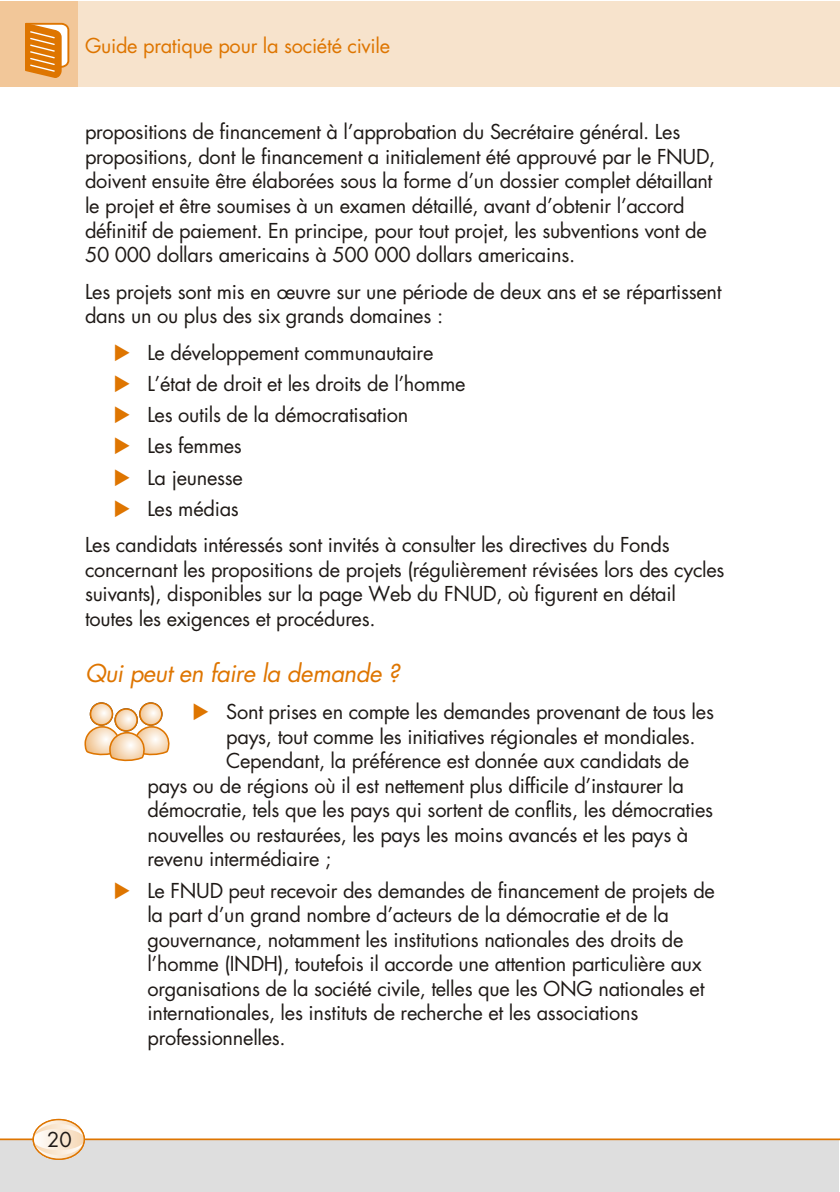
<style>
.page{position:relative;width:840px;height:1192px;background:#fff}
.page>*{position:absolute;margin:0;border:0;box-sizing:border-box;transform-origin:0 0}
.t1{font:italic 24px "Futura";letter-spacing:-.02em;color:#de7500}
.t2{font:20px/24.6px "Futura";letter-spacing:-.015em;color:#1f1a17}
.t3{font:20px "Futura";letter-spacing:-.015em;color:#de7500}
.s1{color:#de7500}
</style>
<div class="page">
<div style="left:0;top:1140px;width:839px;height:52px;background:#dedede"></div>
<div style="left:77px;top:1px;width:762px;height:86px;background:#f7e3cc"></div>
<div style="left:0;top:1px;width:77px;height:86px;background:#f2c799"></div>
<svg style="left:25px;top:23px;width:44px;height:55px;background:#e69a45"></svg>
<hr style="left:0;top:1139px;width:839px;height:1px;background:#de7500">
<svg style="left:33px;top:1120px;width:51px;height:39px"></svg>
<div style="left:33px;top:1124px;width:51px;height:31px;background:linear-gradient(to right,#f6dab9,#fdf8f3);border-radius:50%"></div>
<div style="left:33px;top:1129px;width:51px;height:21px;background:linear-gradient(to right,#fffefe,#f5d7b4);border-radius:50%"></div>
<div style="left:33px;top:1119px;width:52px;height:41px;border:1px solid #de7500;border-radius:50%"></div>
<svg style="left:90px;top:702px;width:23px;height:24px"></svg>
<svg style="left:91px;top:703px;width:21px;height:22px"></svg>
<div style="left:90px;top:702px;width:23px;height:24px;border:2px solid #de7500;border-radius:50%"></div>
<div style="left:139px;top:702px;width:24px;height:24px;background:#cd710a;border:2px solid #383633;border-radius:50%"></div>
<svg style="left:140px;top:703px;width:22px;height:22px"></svg>
<div style="left:139px;top:702px;width:24px;height:24px;border:2px solid #de7500;border-radius:50%"></div>
<div style="left:114px;top:708px;width:24px;height:24px;background:#cf7209;border:2px solid #383633;border-radius:50%"></div>
<svg style="left:115px;top:709px;width:22px;height:22px"></svg>
<div style="left:114px;top:708px;width:24px;height:24px;border:2px solid #de7500;border-radius:50%"></div>
<svg style="left:84px;top:725px;width:86px;height:37px"></svg>
<p class="t3" style="left:85px;top:39px;width:307px">Guide pratique pour la société civile</p>
<p class="t2" style="left:85px;top:123px;width:632px">propositions de financement à l’approbation du Secrétaire général. Les propositions, dont le financement a initialement été approuvé par le FNUD, doivent ensuite être élaborées sous la forme d’un dossier complet détaillant le projet et être soumises à un examen détaillé, avant d’obtenir l’accord définitif de paiement. En principe, pour tout projet, les subventions vont de 50 000 dollars americains à 500 000 dollars americains.</p>
<p class="t2" style="left:85px;top:282px;width:638px">Les projets sont mis en œuvre sur une période de deux ans et se répartissent dans un ou plus des six grands domaines :</p>
<p class="t2" style="left:113px;top:343px;width:322px"><span class="s1">◆</span> Le développement communautaire</p>
<p class="t2" style="left:113px;top:375px;width:354px"><span class="s1">◆</span> L’état de droit et les droits de l’homme</p>
<p class="t2" style="left:113px;top:406px;width:297px"><span class="s1">◆</span> Les outils de la démocratisation</p>
<p class="t2" style="left:113px;top:437px;width:130px"><span class="s1">◆</span> Les femmes</p>
<p class="t2" style="left:113px;top:468px;width:131px"><span class="s1">◆</span> La jeunesse</p>
<p class="t2" style="left:85px;top:493px;width:586px;line-height:36.6px;text-indent:28px"><span class="s1">◆</span> Les médias<br>Les candidats intéressés sont invités à consulter les directives du Fonds</p>
<p class="t2" style="left:85px;top:560px;width:641px">concernant les propositions de projets (régulièrement révisées lors des cycles suivants), disponibles sur la page Web du FNUD, où figurent en détail toutes les exigences et procédures.</p>
<p class="t1" style="left:85px;top:665px;width:316px">Qui peut en faire la demande ?</p>
<p class="t2" style="left:192px;top:703px;width:523px"><span class="s1">◆</span> Sont prises en compte les demandes provenant de tous les</p>
<p class="t2" style="left:226px;top:727px;width:471px">pays, tout comme les initiatives régionales et mondiales.</p>
<p class="t2" style="left:226px;top:752px;width:464px">Cependant, la préférence est donnée aux candidats de</p>
<p class="t2" style="left:147px;top:776px;width:538px">pays ou de régions où il est nettement plus difficile d’instaurer la</p>
<p class="t2" style="left:147px;top:801px;width:567px">démocratie, tels que les pays qui sortent de conflits, les démocraties</p>
<p class="t2" style="left:147px;top:825px;width:543px">nouvelles ou restaurées, les pays les moins avancés et les pays à</p>
<p class="t2" style="left:147px;top:850px;width:185px">revenu intermédiaire ;</p>
<p class="t2" style="left:147px;top:881px;width:569px;text-indent:-34px"><span class="s1">◆</span> Le FNUD peut recevoir des demandes de financement de projets de la part d’un grand nombre d’acteurs de la démocratie et de la gouvernance, notamment les institutions nationales des droits de l’homme (INDH), toutefois il accorde une attention particulière aux organisations de la société civile, telles que les ONG nationales et internationales, les instituts de recherche et les associations professionnelles.</p>
<p class="t2" style="left:47px;top:1130px;width:26px">20</p>
</div>
